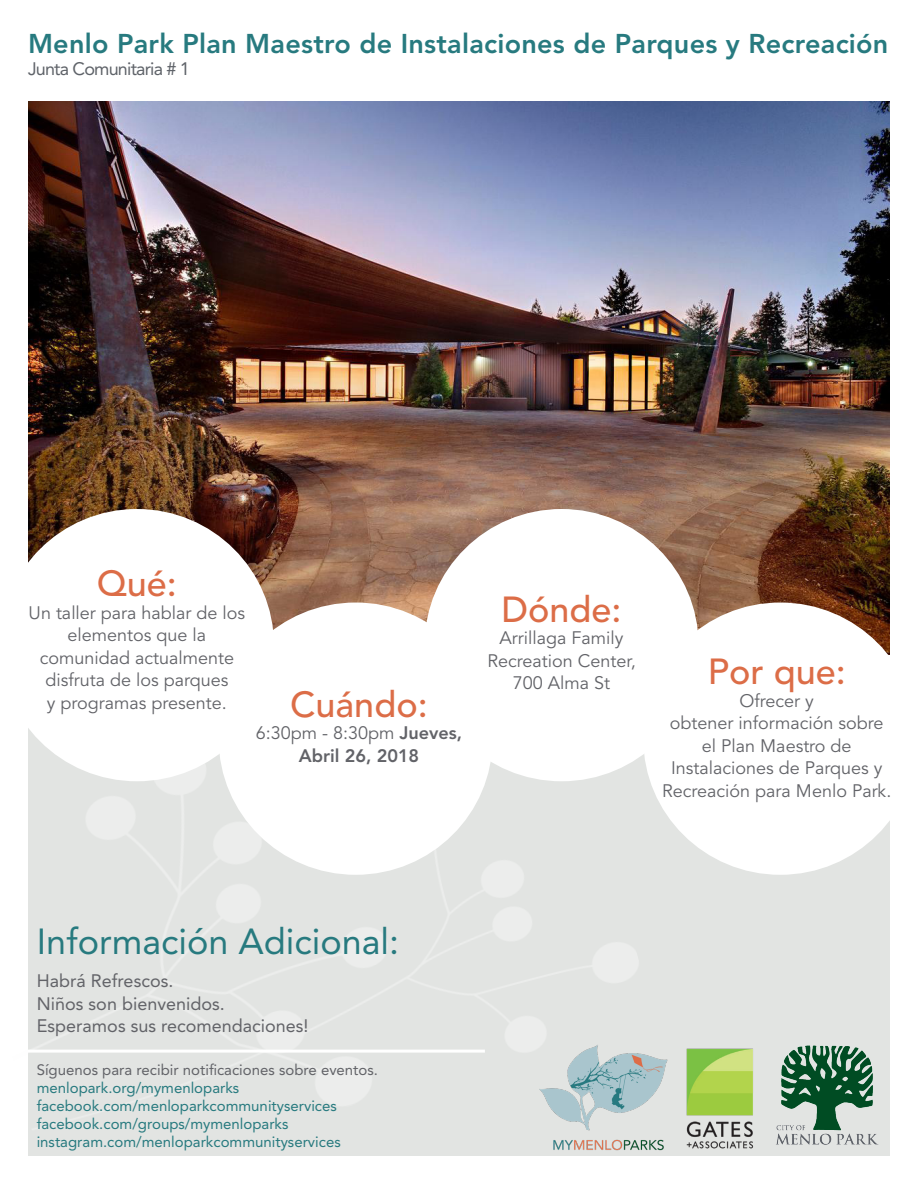
<style>
.page{position:relative;width:918px;height:1188px;background:#fff}
.page>*{position:absolute;margin:0;border:0;box-sizing:border-box;transform-origin:0 0}
.t1{font:500 36px "Avenir LT Std";color:#dc6d47}
.t2{font:36px "Avenir LT Std";color:#277a7f}
.t3{font:800 27px "Avenir LT Std";letter-spacing:.01em;color:#277a7f}
.t4{font:18px/22.5px "Avenir LT Std";color:#626368;text-align:center}
.t5{font:18px "Avenir LT Std";color:#626368}
.t6{font:800 18px/22.5px "Avenir LT Std";color:#626368;text-align:center}
.t7{font:18px "Avenir LT Std";letter-spacing:-.045em;color:#5f6369}
.t8{font:15px "Avenir LT Std";color:#277a7f}
.t9{font:15px "Avenir LT Std";color:#626368}
.s1{font-weight:400}
</style>
<div class="page">
<div style="left:28px;top:670px;width:862px;height:486px;background:#e2e4e2"></div>
<img style="left:28px;top:101px;width:862px;height:554px">
<hr style="left:28px;top:1050px;width:457px;height:3px;background:#fff">
<img style="left:539px;top:1045px;width:129px;height:106px">
<div style="left:0;top:509px;width:274px;height:272px;background:#fff;border-radius:50%"></div>
<div style="left:425px;top:509px;width:274px;height:272px;background:#fff;border-radius:50%"></div>
<div style="left:219px;top:603px;width:274px;height:272px;background:#fff;border-radius:50%"></div>
<div style="left:643px;top:603px;width:274px;height:272px;background:#fff;border-radius:50%"></div>
<img style="left:776px;top:1045px;width:103px;height:100px">
<img style="left:686px;top:1048px;width:68px;height:101px">
<p class="t3" style="left:28px;top:28px;width:862px">Menlo Park Plan Maestro de Instalaciones de Parques y Recreación</p>
<p class="t7" style="left:28px;top:58px;width:163px">Junta Comunitaria # 1</p>
<p class="t1" style="left:97px;top:563px;width:81px">Qué:</p>
<p class="t4" style="left:29px;top:602px;width:218px">Un taller para hablar de los</p>
<p class="t4" style="left:68px;top:624px;width:140px">elementos que la</p>
<p class="t4" style="left:40px;top:647px;width:196px">comunidad actualmente</p>
<p class="t4" style="left:45px;top:669px;width:184px">disfruta de los parques</p>
<p class="t4" style="left:47px;top:692px;width:181px">y programas presente.</p>
<p class="t1" style="left:290px;top:684px;width:139px">Cuándo:</p>
<p class="t6" style="left:256px;top:722px;width:208px"><span class="s1">6:30pm - 8:30pm</span> Jueves,<br>Abril 26, 2018</p>
<p class="t1" style="left:502px;top:589px;width:122px">Dónde:</p>
<p class="t4" style="left:500px;top:627px;width:125px">Arrillaga Family</p>
<p class="t4" style="left:487px;top:650px;width:150px">Recreation Center,<br>700 Alma St</p>
<p class="t1" style="left:708px;top:651px;width:140px">Por que:</p>
<p class="t4" style="left:740px;top:690px;width:76px">Ofrecer y</p>
<p class="t4" style="left:670px;top:712px;width:215px">obtener información sobre</p>
<p class="t4" style="left:702px;top:735px;width:151px">el Plan Maestro de</p>
<p class="t4" style="left:662px;top:757px;width:231px">Instalaciones de Parques y<br>Recreación para Menlo Park.</p>
<p class="t2" style="left:37px;top:921px;width:364px">Información Adicional:</p>
<p class="t5" style="left:37px;top:971px;width:138px">Habrá Refrescos.</p>
<p class="t5" style="left:37px;top:993px;width:189px">Niños son bienvenidos.</p>
<p class="t5" style="left:37px;top:1016px;width:273px">Esperamos sus recomendaciones!</p>
<p class="t9" style="left:37px;top:1061px;width:343px">Síguenos para recibir notificaciones sobre eventos.</p>
<p class="t8" style="left:37px;top:1079px;width:204px">menlopark.org/mymenloparks</p>
<p class="t8" style="left:37px;top:1097px;width:302px">facebook.com/menloparkcommunityservices</p>
<p class="t8" style="left:37px;top:1115px;width:253px">facebook.com/groups/mymenloparks</p>
<p class="t8" style="left:37px;top:1133px;width:306px">instagram.com/menloparkcommunityservices</p>
</div>
